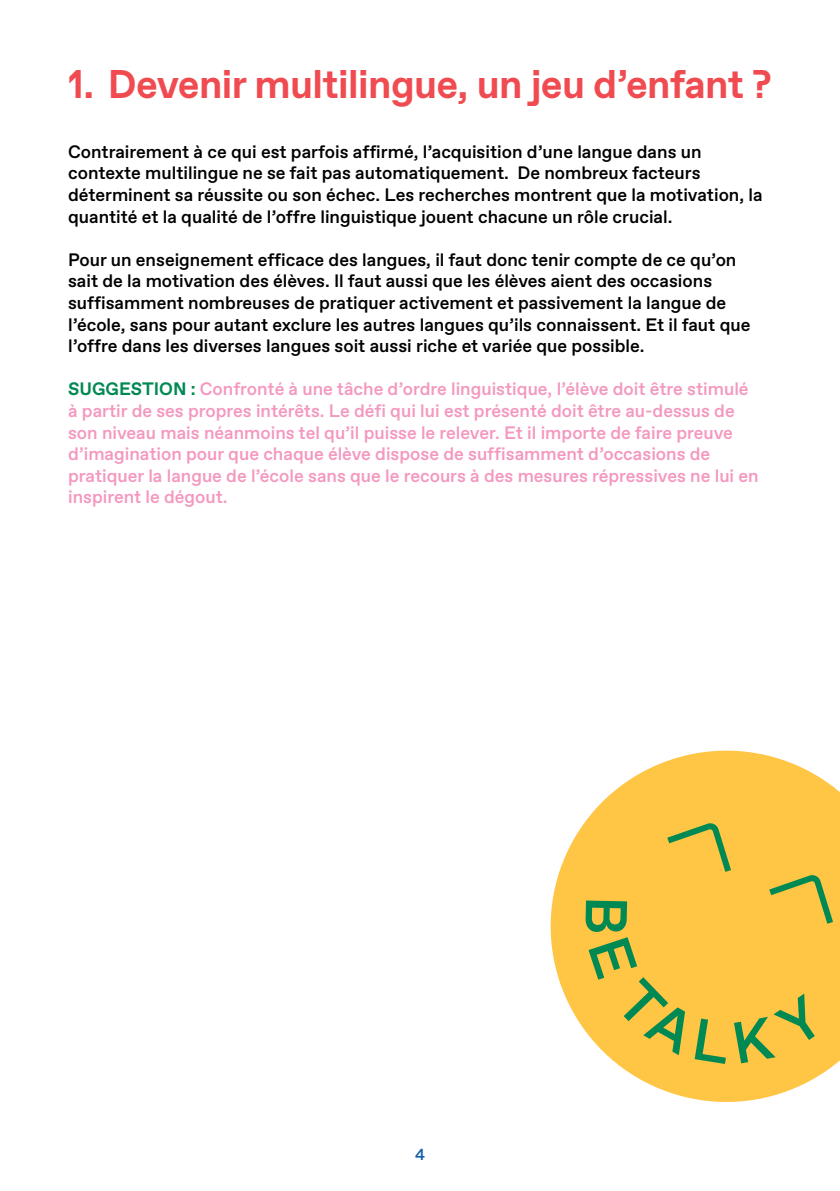
<style>
.page{position:relative;width:840px;height:1191px;background:#fff}
.page>*{position:absolute;margin:0;border:0;box-sizing:border-box;transform-origin:0 0}
.t1{font:700 40px "Favorit";letter-spacing:-.015em;color:#f04b51}
.t2{font:500 18px/21.6px "Favorit";color:#000}
.t3{font:500 18px/21.6px "Favorit";color:#f498c0}
.t4{font:500 16px "Favorit";color:#145eac}
.s1{font-weight:700;color:#008953}
</style>
<div class="page">
<svg style="left:550px;top:750px;width:289px;height:352px;fill:#ffc545"></svg>
<svg style="left:585px;top:818px;width:252px;height:246px;background:#e8c047"></svg>
<h1 class="t1" style="left:68px;top:57px;width:705px">1. Devenir multilingue, un jeu d’enfant ?</h1>
<p class="t2" style="left:68px;top:140px;width:695px">Contrairement à ce qui est parfois affirmé, l’acquisition d’une langue dans un contexte multilingue ne se fait pas automatiquement. De nombreux facteurs déterminent sa réussite ou son échec. Les recherches montrent que la motivation, la quantité et la qualité de l’offre linguistique jouent chacune un rôle crucial.</p>
<p class="t2" style="left:68px;top:248px;width:683px">Pour un enseignement efficace des langues, il faut donc tenir compte de ce qu’on sait de la motivation des élèves. Il faut aussi que les élèves aient des occasions suffisamment nombreuses de pratiquer activement et passivement la langue de l’école, sans pour autant exclure les autres langues qu’ils connaissent. Et il faut que l’offre dans les diverses langues soit aussi riche et variée que possible.</p>
<p class="t3" style="left:68px;top:378px;width:691px"><span class="s1">SUGGESTION :</span> Confronté à une tâche d’ordre linguistique, l’élève doit être stimulé à partir de ses propres intérêts. Le défi qui lui est présenté doit être au-dessus de son niveau mais néanmoins tel qu’il puisse le relever. Et il importe de faire preuve d’imagination pour que chaque élève dispose de suffisamment d’occasions de pratiquer la langue de l’école sans que le recours à des mesures répressives ne lui en inspirent le dégout.</p>
<p class="t4" style="left:415px;top:1143px;width:11px">4</p>
</div>
